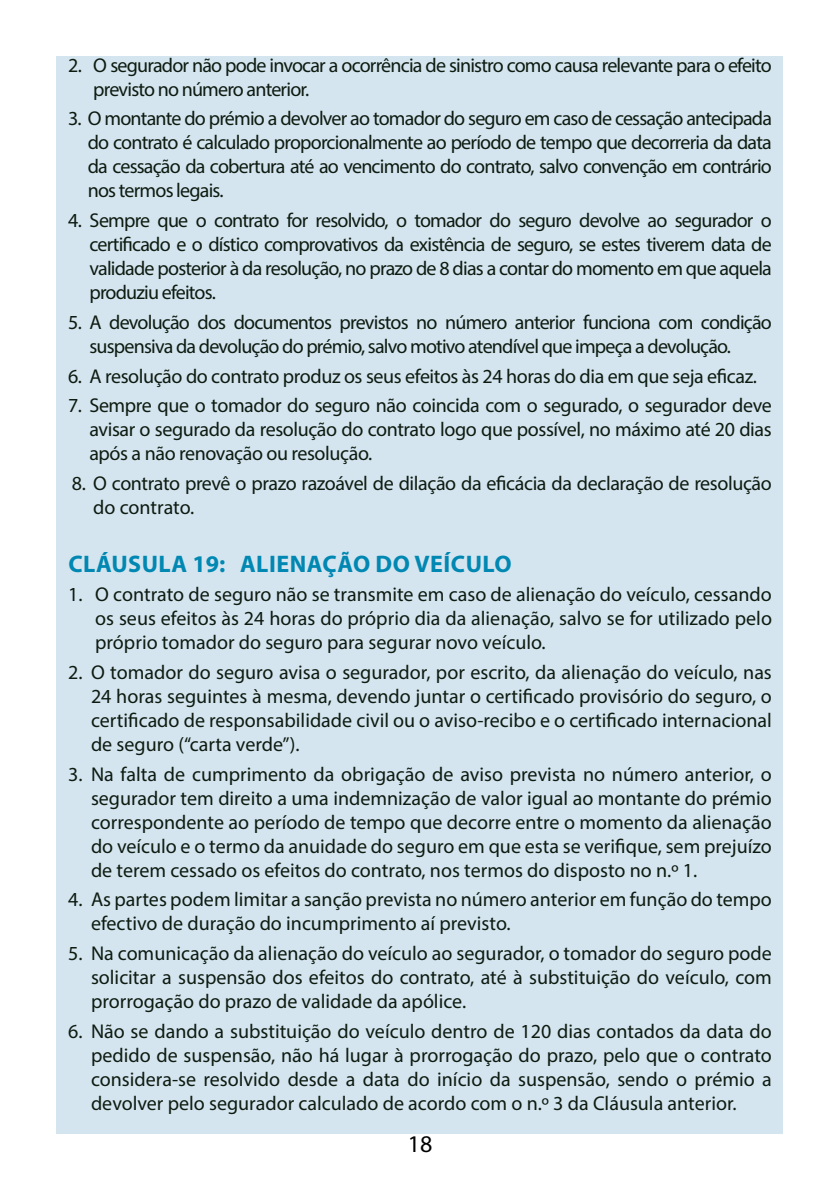
<style>
.page{position:relative;width:840px;height:1191px;background:#fff}
.page>*{position:absolute;margin:0;border:0;box-sizing:border-box;transform-origin:0 0}
.t1{font:700 24px "Myriad Pro";letter-spacing:.02em;color:#0087b2}
.t2{font:24px "Myriad Pro";color:#000}
.t3{font:20px/24px "Myriad Pro";letter-spacing:-.02em;color:#0e1b11;text-align:justify}
.t4{font:20px/24px "Myriad Pro";letter-spacing:-.04em;color:#0e1b11}
.t5{font:20px/24px "Myriad Pro";color:#0e1b11}
</style>
<div class="page">
<div style="left:57px;top:57px;width:725px;height:1077px;background:#d4e5ef"></div>
<p class="t4" style="left:93px;top:53px;width:679px;text-indent:-25px">2. O segurador não pode invocar a ocorrência de sinistro como causa relevante para o efeito previsto no número anterior.</p>
<p class="t3" style="left:88px;top:106px;width:685px;text-indent:-20px">3. O montante do prémio a devolver ao tomador do seguro em caso de cessação antecipada do contrato é calculado proporcionalmente ao período de tempo que decorreria da data da cessação da cobertura até ao vencimento do contrato, salvo convenção em contrário nos termos legais.</p>
<p class="t3" style="left:89px;top:208px;width:683px;text-indent:-21px">4. Sempre que o contrato for resolvido, o tomador do seguro devolve ao segurador o certificado e o dístico comprovativos da existência de seguro, se estes tiverem data de validade posterior à da resolução, no prazo de 8 dias a contar do momento em que aquela produziu efeitos.</p>
<p class="t4" style="left:89px;top:310px;width:683px;text-indent:-21px">5. A devolução dos documentos previstos no número anterior funciona com condição suspensiva da devolução do prémio, salvo motivo atendível que impeça a devolução.</p>
<p class="t3" style="left:68px;top:363px;width:690px">6. A resolução do contrato produz os seus efeitos às 24 horas do dia em que seja eficaz.</p>
<p class="t3" style="left:89px;top:393px;width:683px;text-indent:-21px">7. Sempre que o tomador do seguro não coincida com o segurado, o segurador deve avisar o segurado da resolução do contrato logo que possível, no máximo até 20 dias após a não renovação ou resolução.</p>
<p class="t3" style="left:93px;top:471px;width:679px;text-indent:-21px">8. O contrato prevê o prazo razoável de dilação da eficácia da declaração de resolução do contrato.</p>
<p class="t1" style="left:68px;top:548px;width:444px">CLÁUSULA 19: ALIENAÇÃO DO VEÍCULO</p>
<p class="t3" style="left:95px;top:582px;width:677px;text-indent:-27px">1. O contrato de seguro não se transmite em caso de alienação do veículo, cessando os seus efeitos às 24 horas do próprio dia da alienação, salvo se for utilizado pelo próprio tomador do seguro para segurar novo veículo.</p>
<p class="t3" style="left:91px;top:660px;width:682px;text-indent:-23px">2. O tomador do seguro avisa o segurador, por escrito, da alienação do veículo, nas 24 horas seguintes à mesma, devendo juntar o certificado provisório do seguro, o certificado de responsabilidade civil ou o aviso-recibo e o certificado internacional de seguro (“carta verde”).</p>
<p class="t3" style="left:91px;top:761px;width:682px;text-indent:-23px">3. Na falta de cumprimento da obrigação de aviso prevista no número anterior, o segurador tem direito a uma indemnização de valor igual ao montante do prémio correspondente ao período de tempo que decorre entre o momento da alienação do veículo e o termo da anuidade do seguro em que esta se verifique, sem prejuízo de terem cessado os efeitos do contrato, nos termos do disposto no n.º 1.</p>
<p class="t5" style="left:91px;top:887px;width:682px;text-indent:-23px">4. As partes podem limitar a sanção prevista no número anterior em função do tempo efectivo de duração do incumprimento aí previsto.</p>
<p class="t3" style="left:91px;top:941px;width:682px;text-indent:-23px">5. Na comunicação da alienação do veículo ao segurador, o tomador do seguro pode solicitar a suspensão dos efeitos do contrato, até à substituição do veículo, com prorrogação do prazo de validade da apólice.</p>
<p class="t3" style="left:91px;top:1018px;width:682px;text-indent:-23px">6. Não se dando a substituição do veículo dentro de 120 dias contados da data do pedido de suspensão, não há lugar à prorrogação do prazo, pelo que o contrato considera-se resolvido desde a data do início da suspensão, sendo o prémio a devolver pelo segurador calculado de acordo com o n.º 3 da Cláusula anterior.</p>
<p class="t2" style="left:407px;top:1129px;width:26px">18</p>
</div>
